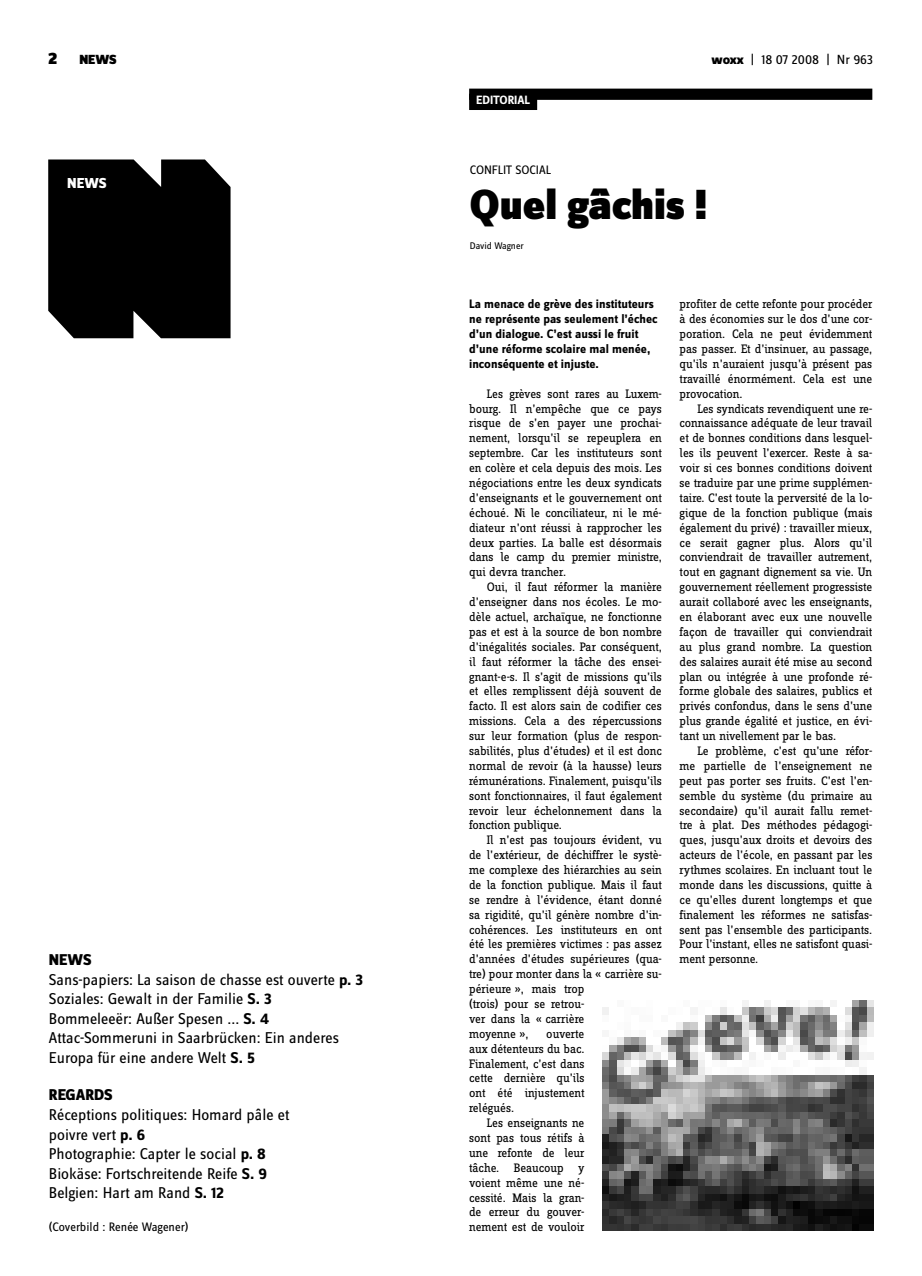
<style>
.page{position:relative;width:922px;height:1276px;background:#fff}
.page>*{position:absolute;margin:0;border:0;box-sizing:border-box;transform-origin:0 0}
.t1{font:900 43.75px "Zine Sans Dis";color:#000}
.t2{font:16.25px/19.5px "Zine Sans Dis";color:#000}
.t3{font:800 16.25px "Zine Sans Dis";letter-spacing:-.01em;color:#000}
.t4{font:800 15px "Zine Sans Dis";color:#fff}
.t5{font:13.75px "Zine Sans Dis";color:#000}
.t6{font:900 13.75px "Zine Sans Dis";color:#000}
.t7{font:12.75px/14.9px "Zine Slab Dis";color:#000;text-align:justify}
.t8{font:700 12.75px/14.9px "Zine Sans Dis";color:#000}
.t9{font:12.75px "Zine Sans Dis";color:#000}
.t10{font:700 12.5px "Zine Sans Dis";color:#fff}
.t11{font:10px "Zine Sans Dis";letter-spacing:-.005em;color:#000}
.s1{font-weight:800}
.s2{font-weight:700}
.s3{font-family:"Zine Sans Dis Bold Roman Tf"}
</style>
<div class="page">
<div style="left:469px;top:89px;width:403px;height:11px;background:#000"></div>
<div style="left:48px;top:159px;width:182px;height:179px;background:#000"></div>
<div style="left:469px;top:94px;width:68px;height:16px;background:#000"></div>
<img style="left:602px;top:1000px;width:270px;height:230px">
<p class="t6" style="left:79px;top:53px;width:39px">NEWS</p>
<p class="t5" style="left:711px;top:53px;width:163px"><span class="s1">woxx</span> | 18 07 2008 | Nr 963</p>
<p class="t4" style="left:67px;top:175px;width:41px">NEWS</p>
<p class="t2" style="left:49px;top:951px;width:316px"><span class="s1">NEWS<br></span>Sans-papiers: La saison de chasse est ouverte <span class="s2">p. 3<br></span>Soziales: Gewalt in der Familie <span class="s2">S. 3<br></span>Bommeleeër: Außer Spesen ... <span class="s3">S. 4<br></span>Attac-Sommeruni in Saarbrücken: Ein anderes Europa für eine andere Welt <span class="s2">S. 5</span></p>
<p class="t3" style="left:49px;top:1086px;width:65px">REGARDS</p>
<p class="t2" style="left:49px;top:1105px;width:242px">Réceptions politiques: Homard pâle et poivre vert <span class="s2">p. 6<br></span>Photographie: Capter le social <span class="s2">p. 8<br></span>Biokäse: Fortschreitende Reife <span class="s2">S. 9<br></span>Belgien: Hart am Rand <span class="s2">S. 12</span></p>
<p class="t9" style="left:49px;top:1220px;width:141px">(Coverbild : Renée Wagener)</p>
<p class="t10" style="left:476px;top:93px;width:55px">EDITORIAL</p>
<p class="t9" style="left:469px;top:163px;width:83px">CONFLIT SOCIAL</p>
<h1 class="t1" style="left:469px;top:181px;width:239px">Quel gâchis !</h1>
<p class="t11" style="left:469px;top:240px;width:55px">David Wagner</p>
<p class="t8" style="left:469px;top:297px;width:190px">La menace de grève des instituteurs ne représente pas seulement l’échec d’un dialogue. C’est aussi le fruit d’une réforme scolaire mal menée, inconséquente et injuste.</p>
<p class="t7" style="left:469px;top:387px;width:194px;text-indent:18px">Les grèves sont rares au Luxem&shy;bourg. Il n’empêche que ce pays risque de s’en payer une prochai&shy;nement, lorsqu’il se repeuplera en septembre. Car les instituteurs sont en colère et cela depuis des mois. Les négociations entre les deux syndicats d’enseignants et le gouvernement ont échoué. Ni le conciliateur, ni le mé&shy;diateur n’ont réussi à rapprocher les deux parties. La balle est désormais dans le camp du premier ministre, qui devra trancher.</p>
<p class="t7" style="left:469px;top:580px;width:194px;text-indent:18px">Oui, il faut réformer la manière d’enseigner dans nos écoles. Le mo&shy;dèle actuel, archaïque, ne fonctionne pas et est à la source de bon nombre d’inégalités sociales. Par conséquent, il faut réformer la tâche des ensei&shy;gnant-e-s. Il s’agit de missions qu’ils et elles remplissent déjà souvent de facto. Il est alors sain de codifier ces missions. Cela a des répercussions sur leur formation (plus de respon&shy;sabilités, plus d’études) et il est donc normal de revoir (à la hausse) leurs rémunérations. Finalement, puisqu’ils sont fonctionnaires, il faut également revoir leur échelonnement dans la fonction publique.</p>
<p class="t7" style="left:469px;top:833px;width:194px;text-align:left;text-indent:18px">Il n’est pas toujours évident, vu de l’extérieur, de déchiffrer le systè&shy;me complexe des hiérarchies au sein de la fonction publique. Mais il faut se rendre à l’évidence, étant donné sa rigidité, qu’il génère nombre d’in&shy;cohérences. Les instituteurs en ont été les premières victimes : pas assez d’années d’études supérieures (qua&shy;tre) pour monter dans la « carrière su&shy;périeure », mais trop<br>(trois) pour se retrou-<br>ver dans la « carrière<br>moyenne »,</p>
<p class="t7" style="left:469px;top:1027px;width:117px;text-indent:77px">ouverte aux détenteurs du bac.<br>Finalement, c’est dans cette dernière qu’ils ont été injustement relégués.</p>
<p class="t7" style="left:469px;top:1116px;width:117px;text-indent:18px">Les enseignants ne sont pas tous rétifs à une refonte de leur tâche. Beaucoup y voient même une né&shy;cessité. Mais la gran&shy;de erreur du gouver&shy;nement est de vouloir</p>
<p class="t7" style="left:679px;top:297px;width:194px">profiter de cette refonte pour procéder à des économies sur le dos d’une cor&shy;poration. Cela ne peut évidemment pas passer. Et d’insinuer, au passage, qu’ils n’auraient jusqu’à présent pas travaillé énormément. Cela est une provocation.</p>
<p class="t7" style="left:679px;top:402px;width:194px;text-indent:18px">Les syndicats revendiquent une re&shy;connaissance adéquate de leur travail et de bonnes conditions dans lesquel&shy;les ils peuvent l’exercer. Reste à sa&shy;voir si ces bonnes conditions doivent se traduire par une prime supplémen&shy;taire. C’est toute la perversité de la lo&shy;gique de la fonction publique (mais également du privé) : travailler mieux, ce serait gagner plus. Alors qu’il conviendrait de travailler autrement, tout en gagnant dignement sa vie. Un gouvernement réellement progressiste aurait collaboré avec les enseignants, en élaborant avec eux une nouvelle façon de travailler qui conviendrait au plus grand nombre. La question des salaires aurait été mise au second plan ou intégrée à une profonde ré&shy;forme globale des salaires, publics et privés confondus, dans le sens d’une plus grande égalité et justice, en évi&shy;tant un nivellement par le bas.</p>
<p class="t7" style="left:679px;top:744px;width:194px;text-indent:18px">Le problème, c’est qu’une réfor&shy;me partielle de l’enseignement ne peut pas porter ses fruits. C’est l’en&shy;semble du système (du primaire au secondaire) qu’il aurait fallu remet&shy;tre à plat. Des méthodes pédagogi&shy;ques, jusqu’aux droits et devoirs des acteurs de l’école, en passant par les rythmes scolaires. En incluant tout le monde dans les discussions, quitte à ce qu’elles durent longtemps et que finalement les réformes ne satisfas&shy;sent pas l’ensemble des participants.<br>Pour l’instant, elles ne satisfont quasi&shy;ment personne.</p>
</div>
